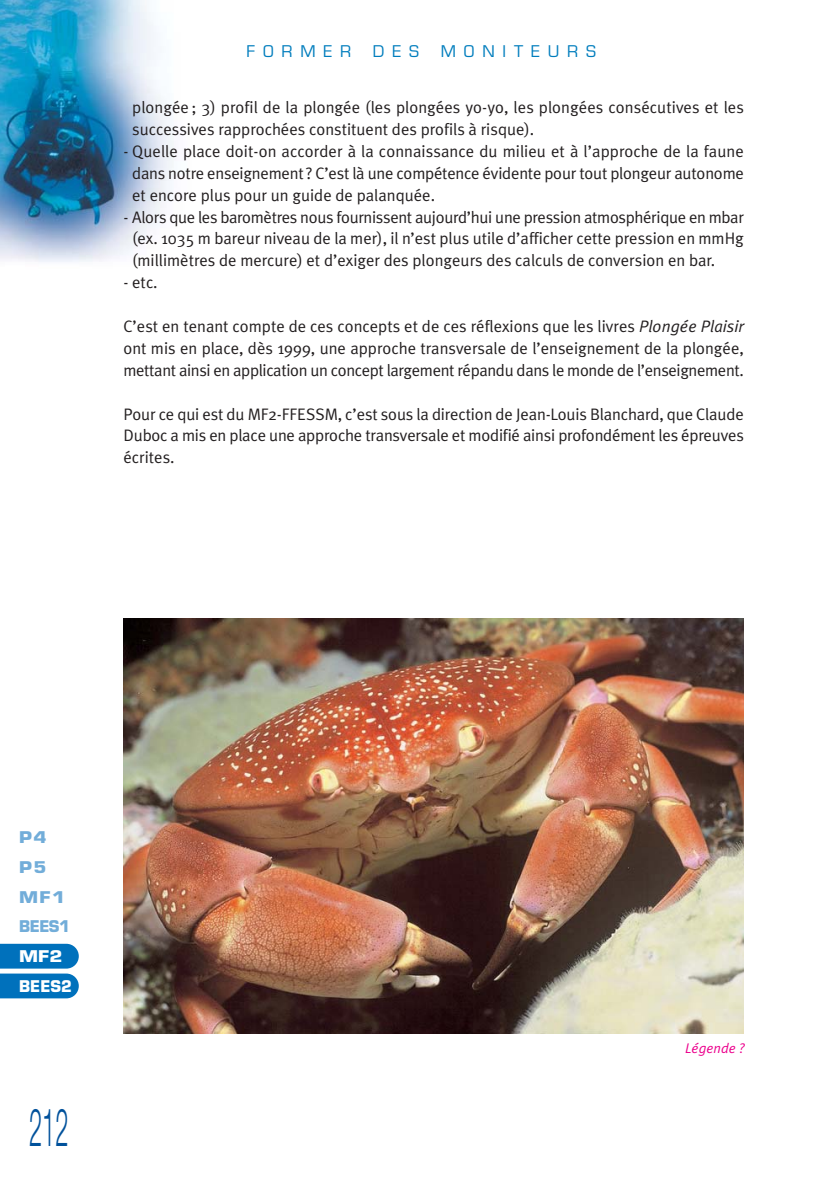
<style>
.page{position:relative;width:819px;height:1201px;background:#fff}
.page>*{position:absolute;margin:0;border:0;box-sizing:border-box;transform-origin:0 0}
.t1{font:300 52.5px "Helvetica Neue";color:#00519b;scale:.45 1}
.t2{font:16.62px/21.9px "Meta Plus Normal";color:#231f20;text-align:justify}
.t3{font:15.75px "Eurostile";letter-spacing:.5em;color:#007dbd}
.t4{font:700 15.75px "Eurostile";letter-spacing:.02em;color:#72add9;scale:1.15 1}
.t5{font:700 15.75px "Eurostile";letter-spacing:.02em;color:#72add9;scale:.95 1}
.t6{font:700 15.75px "Eurostile";color:#fff;scale:.95 1}
.t7{font:700 15.75px "Eurostile";color:#fff;scale:1.15 1}
.t8{font:italic 14px "Meta Plus Normal";color:#ec008c}
.s1{font-style:italic}
</style>
<div class="page">
<img style="left:0;top:1px;width:174px;height:261px">
<svg style="left:0;top:943px;width:79px;height:55px;background:#2284c5"></svg>
<img style="left:123px;top:618px;width:620px;height:415px">
<p class="t3" style="left:246px;top:46px;width:106px">FORMER</p>
<p class="t3" style="left:373px;top:46px;width:48px">DES</p>
<p class="t3" style="left:441px;top:46px;width:157px">MONITEURS</p>
<p class="t2" style="left:132px;top:98px;width:613px">plongée ; 3) profil de la plongée (les plongées yo-yo, les plongées consécutives et les successives rapprochées constituent des profils à risque).</p>
<p class="t2" style="left:132px;top:142px;width:613px;text-indent:-9px">- Quelle place doit-on accorder à la connaissance du milieu et à l’approche de la faune dans notre enseignement? C’est là une compétence évidente pour tout plongeur autonome et encore plus pour un guide de palanquée.</p>
<p class="t2" style="left:132px;top:208px;width:613px;text-indent:-9px">- Alors que les baromètres nous fournissent aujourd’hui une pression atmosphérique en mbar (ex. 1035 m bareur niveau de la mer), il n’est plus utile d’afficher cette pression en mmHg (millimètres de mercure) et d’exiger des plongeurs des calculs de conversion en bar.</p>
<p class="t2" style="left:123px;top:273px;width:36px">- etc.</p>
<p class="t2" style="left:123px;top:317px;width:622px">C’est en tenant compte de ces concepts et de ces réflexions que les livres <span class="s1">Plongée Plaisir </span>ont mis en place, dès 1999, une approche transversale de l’enseignement de la plongée, mettant ainsi en application un concept largement répandu dans le monde de l’enseignement.</p>
<p class="t2" style="left:123px;top:404px;width:622px">Pour ce qui est du MF2-FFESSM, c’est sous la direction de Jean-Louis Blanchard, que Claude Duboc a mis en place une approche transversale et modifié ainsi profondément les épreuves écrites.</p>
<p class="t4" style="left:19px;top:831px;width:25px">P4</p>
<p class="t4" style="left:19px;top:861px;width:25px">P5</p>
<p class="t4" style="left:19px;top:890px;width:41px">MF1</p>
<p class="t5" style="left:19px;top:920px;width:55px">BEES1</p>
<p class="t7" style="left:19px;top:950px;width:39px">MF2</p>
<p class="t6" style="left:19px;top:980px;width:57px">BEES2</p>
<p class="t1" style="left:29px;top:1108px;width:89px">212</p>
<p class="t8" style="left:685px;top:1041px;width:60px">Légende ?</p>
</div>
